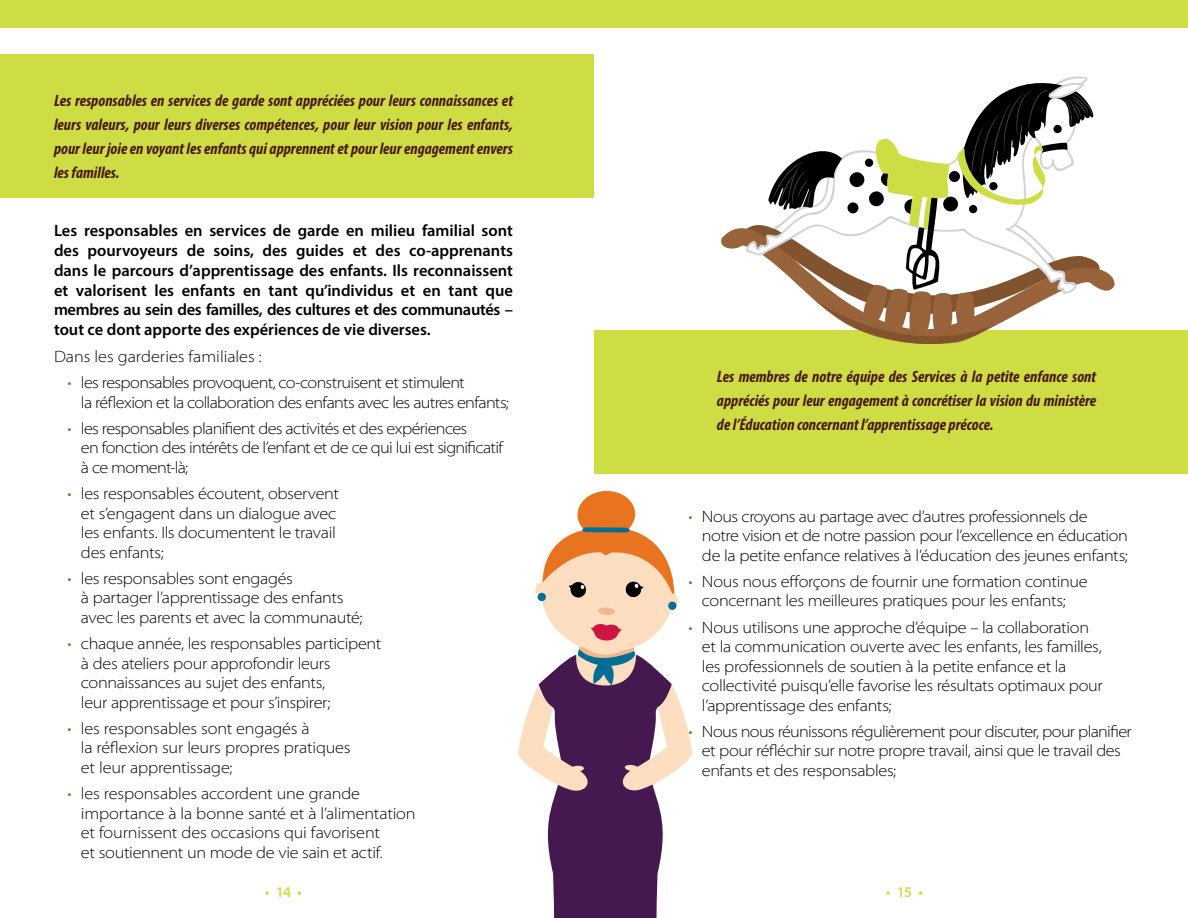
<style>
.page{position:relative;width:1188px;height:918px;background:#fff}
.page>*{position:absolute;margin:0;border:0;box-sizing:border-box;transform-origin:0 0}
.t1{font:300 semi-expanded 16.5px/19.5px "Myriad Pro";letter-spacing:-.025em;color:#000}
.t2{font:italic 700 condensed 16.5px/24px "Myriad Pro";color:#4a1913;text-align:justify}
.t3{font:600 16.5px/19.8px "Myriad Pro";color:#000;text-align:justify}
.t4{font:300 semi-expanded 16.5px "Myriad Pro";color:#000}
.t5{font:600 15px "Myriad Pro";color:#cfdd45}
.s1{color:#519136}
</style>
<div class="page">
<div style="left:0;top:0;width:1188px;height:28px;background:#cfdd45"></div>
<div style="left:0;top:54px;width:594px;height:144px;background:#cfdd45"></div>
<div style="left:594px;top:330px;width:594px;height:143px;background:#cfdd45"></div>
<svg style="left:721px;top:228px;width:394px;height:63px"></svg>
<svg style="left:744px;top:76px;width:358px;height:268px"></svg>
<svg style="left:518px;top:490px;width:174px;height:428px"></svg>
<p class="t2" style="left:54px;top:88px;width:461px">Les responsables en services de garde sont appréciées pour leurs connaissances et leurs valeurs, pour leurs diverses compétences, pour leur vision pour les enfants, pour leur joie en voyant les enfants qui apprennent et pour leur engagement envers les familles.</p>
<p class="t3" style="left:54px;top:220px;width:461px">Les responsables en services de garde en milieu familial sont des pourvoyeurs de soins, des guides et des co-apprenants dans le parcours d’apprentissage des enfants. Ils reconnaissent et valorisent les enfants en tant qu’individus et en tant que membres au sein des familles, des cultures et des communautés – tout ce dont apporte des expériences de vie diverses.</p>
<p class="t4" style="left:54px;top:347px;width:209px">Dans les garderies familiales :</p>
<p class="t1" style="left:81px;top:373px;width:429px;text-indent:-13px"><span class="s1">•</span> les responsables provoquent, co-construisent et stimulent<br>la réflexion et la collaboration des enfants avec les autres enfants;</p>
<p class="t1" style="left:81px;top:419px;width:424px;text-indent:-13px"><span class="s1">•</span> les responsables planifient des activités et des expériences<br>en fonction des intérêts de l’enfant et de ce qui lui est significatif à ce moment-là;</p>
<p class="t1" style="left:81px;top:484px;width:260px;text-indent:-13px"><span class="s1">•</span> les responsables écoutent, observent et s’engagent dans un dialogue avec les enfants. Ils documentent le travail des enfants;</p>
<p class="t1" style="left:81px;top:569px;width:283px;text-indent:-13px"><span class="s1">•</span> les responsables sont engagés<br>à partager l’apprentissage des enfants avec les parents et avec la communauté;</p>
<p class="t1" style="left:81px;top:634px;width:302px;text-indent:-13px"><span class="s1">•</span> chaque année, les responsables participent à des ateliers pour approfondir leurs connaissances au sujet des enfants,<br>leur apprentissage et pour s’inspirer;</p>
<p class="t1" style="left:81px;top:719px;width:271px;text-indent:-13px"><span class="s1">•</span> les responsables sont engagés à<br>la réflexion sur leurs propres pratiques et leur apprentissage;</p>
<p class="t1" style="left:81px;top:784px;width:336px;text-indent:-13px"><span class="s1">•</span> les responsables accordent une grande importance à la bonne santé et à l’alimentation et fournissent des occasions qui favorisent<br>et soutiennent un mode de vie sain et actif.</p>
<p class="t2" style="left:717px;top:364px;width:381px">Les membres de notre équipe des Services à la petite enfance sont appréciés pour leur engagement à concrétiser la vision du ministère de l’Éducation concernant l’apprentissage précoce.</p>
<p class="t1" style="left:702px;top:507px;width:427px;text-indent:-13px"><span class="s1">•</span> Nous croyons au partage avec d’autres professionnels de notre vision et de notre passion pour l’excellence en éducation de la petite enfance relatives à l’éducation des jeunes enfants;</p>
<p class="t1" style="left:688px;top:572px;width:401px;text-align:center"><span class="s1">•</span> Nous nous efforçons de fournir une formation continue concernant les meilleures pratiques pour les enfants;</p>
<p class="t1" style="left:702px;top:618px;width:402px;text-indent:-13px"><span class="s1">•</span> Nous utilisons une approche d’équipe – la collaboration et la communication ouverte avec les enfants, les familles, les professionnels de soutien à la petite enfance et la collectivité puisqu’elle favorise les résultats optimaux pour l’apprentissage des enfants;</p>
<p class="t1" style="left:702px;top:722px;width:431px;text-indent:-13px"><span class="s1">•</span> Nous nous réunissons régulièrement pour discuter, pour planifier et pour réfléchir sur notre propre travail, ainsi que le travail des enfants et des responsables;</p>
<p class="t5" style="left:265px;top:882px;width:39px">• 14 •</p>
<p class="t5" style="left:886px;top:882px;width:39px">• 15 •</p>
</div>
